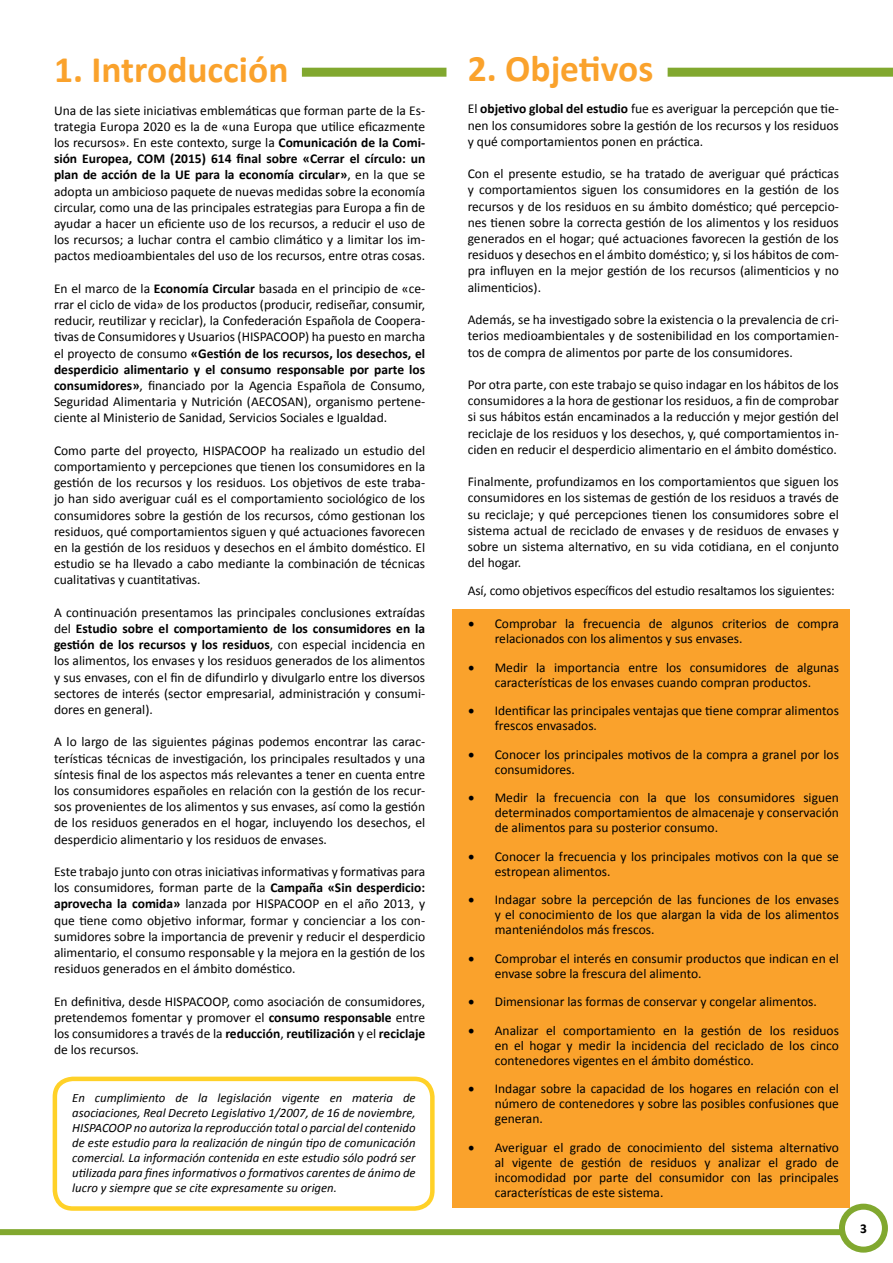
<style>
.page{position:relative;width:893px;height:1263px;background:#fff}
.page>*{position:absolute;margin:0;border:0;box-sizing:border-box;transform-origin:0 0}
.t1{font:700 37.5px "Calibri";color:#faa22c}
.t2{font:13.5px/16.2px "Calibri";color:#000;text-align:justify}
.t3{font:700 13.5px "Calibri";color:#000}
.t4{font:italic 12.75px/15px "Calibri";color:#000;text-align:justify}
.s1{font-weight:700}
.s2{font-family:"Minion Pro";font-size:18px}
</style>
<div class="page">
<div style="left:0;top:1229px;width:842px;height:6px;background:#81a82f"></div>
<div style="left:839px;top:1204px;width:49px;height:48px;border:6px solid #81a82f;border-radius:50%"></div>
<div style="left:452px;top:609px;width:397px;height:599px;background:#faa22c"></div>
<div style="left:668px;top:68px;width:225px;height:9px;background:#81a82f"></div>
<div style="left:302px;top:68px;width:144px;height:9px;background:#81a82f"></div>
<div style="left:53px;top:1076px;width:382px;height:135px;border:4px solid #ffd128;border-radius:18px"></div>
<p class="t1" style="left:54px;top:46px;width:236px">1. Introducción</p>
<p class="t2" style="left:54px;top:102px;width:373px">Una de las siete iniciativas emblemáticas que forman parte de la Es&shy;trategia Europa 2020 es la de «una Europa que utilice eficazmente los recursos». En este contexto, surge la <span class="s1">Comunicación de la Comi&shy;sión Europea, COM (2015) 614 final sobre «Cerrar el círculo: un plan de acción de la UE para la economía circular»</span>, en la que se adopta un ambicioso paquete de nuevas medidas sobre la economía circular, como una de las principales estrategias para Europa a fin de ayudar a hacer un eficiente uso de los recursos, a reducir el uso de los recursos; a luchar contra el cambio climático y a limitar los im&shy;pactos medioambientales del uso de los recursos, entre otras cosas.</p>
<p class="t2" style="left:54px;top:280px;width:373px">En el marco de la <span class="s1">Economía Circular</span> basada en el principio de «ce&shy;rrar el ciclo de vida» de los productos (producir, rediseñar, consumir, reducir, reutilizar y reciclar), la Confederación Española de Coopera&shy;tivas de Consumidores y Usuarios (HISPACOOP) ha puesto en marcha el proyecto de consumo <span class="s1">«Gestión de los recursos, los desechos, el desperdicio alimentario y el consumo responsable por parte los consumidores»</span>, financiado por la Agencia Española de Consumo, Seguridad Alimentaria y Nutrición (AECOSAN), organismo pertene&shy;ciente al Ministerio de Sanidad, Servicios Sociales e Igualdad.</p>
<p class="t2" style="left:54px;top:442px;width:373px">Como parte del proyecto, HISPACOOP ha realizado un estudio del comportamiento y percepciones que tienen los consumidores en la gestión de los recursos y los residuos. Los objetivos de este traba&shy;jo han sido averiguar cuál es el comportamiento sociológico de los consumidores sobre la gestión de los recursos, cómo gestionan los residuos, qué comportamientos siguen y qué actuaciones favorecen en la gestión de los residuos y desechos en el ámbito doméstico. El estudio se ha llevado a cabo mediante la combinación de técnicas cualitativas y cuantitativas.</p>
<p class="t2" style="left:54px;top:604px;width:373px">A continuación presentamos las principales conclusiones extraídas del <span class="s1">Estudio sobre el comportamiento de los consumidores en la gestión de los recursos y los residuos</span>, con especial incidencia en los alimentos, los envases y los residuos generados de los alimentos y sus envases, con el fin de difundirlo y divulgarlo entre los diversos sectores de interés (sector empresarial, administración y consumi&shy;dores en general).</p>
<p class="t2" style="left:54px;top:734px;width:373px">A lo largo de las siguientes páginas podemos encontrar las carac&shy;terísticas técnicas de investigación, los principales resultados y una síntesis final de los aspectos más relevantes a tener en cuenta entre los consumidores españoles en relación con la gestión de los recur&shy;sos provenientes de los alimentos y sus envases, así como la gestión de los residuos generados en el hogar, incluyendo los desechos, el desperdicio alimentario y los residuos de envases.</p>
<p class="t2" style="left:54px;top:863px;width:373px">Este trabajo junto con otras iniciativas informativas y formativas para los consumidores, forman parte de la <span class="s1">Campaña «Sin desperdicio: aprovecha la comida»</span> lanzada por HISPACOOP en el año 2013, y que tiene como objetivo informar, formar y concienciar a los con&shy;sumidores sobre la importancia de prevenir y reducir el desperdicio alimentario, el consumo responsable y la mejora en la gestión de los residuos generados en el ámbito doméstico.</p>
<p class="t2" style="left:54px;top:993px;width:373px">En definitiva, desde HISPACOOP, como asociación de consumidores, pretendemos fomentar y promover el <span class="s1">consumo responsable</span> entre los consumidores a través de la <span class="s1">reducción</span>, <span class="s1">reutilización</span> y el <span class="s1">reciclaje </span>de los recursos.</p>
<p class="t4" style="left:72px;top:1090px;width:345px">En cumplimiento de la legislación vigente en materia de asociaciones, Real Decreto Legislativo 1/2007, de 16 de noviembre, HISPACOOP no autoriza la reproducción total o parcial del contenido de este estudio para la realización de ningún tipo de comunicación comercial. La información contenida en este estudio sólo podrá ser utilizada para fines informativos o formativos carentes de ánimo de lucro y siempre que se cite expresamente su origen.</p>
<p class="t1" style="left:468px;top:45px;width:187px">2. Objetivos</p>
<p class="t2" style="left:468px;top:101px;width:373px">El <span class="s1">objetivo global del estudio</span> fue es averiguar la percepción que tie&shy;nen los consumidores sobre la gestión de los recursos y los residuos y qué comportamientos ponen en práctica.</p>
<p class="t2" style="left:468px;top:166px;width:373px">Con el presente estudio, se ha tratado de averiguar qué prácticas y comportamientos siguen los consumidores en la gestión de los recursos y de los residuos en su ámbito doméstico; qué percepcio&shy;nes tienen sobre la correcta gestión de los alimentos y los residuos generados en el hogar; qué actuaciones favorecen la gestión de los residuos y desechos en el ámbito doméstico; y, si los hábitos de com&shy;pra influyen en la mejor gestión de los recursos (alimenticios y no alimenticios).</p>
<p class="t2" style="left:468px;top:312px;width:373px">Además, se ha investigado sobre la existencia o la prevalencia de cri&shy;terios medioambientales y de sostenibilidad en los comportamien&shy;tos de compra de alimentos por parte de los consumidores.</p>
<p class="t2" style="left:468px;top:376px;width:373px">Por otra parte, con este trabajo se quiso indagar en los hábitos de los consumidores a la hora de gestionar los residuos, a fin de comprobar si sus hábitos están encaminados a la reducción y mejor gestión del reciclaje de los residuos y los desechos, y, qué comportamientos in&shy;ciden en reducir el desperdicio alimentario en el ámbito doméstico.</p>
<p class="t2" style="left:468px;top:474px;width:373px">Finalmente, profundizamos en los comportamientos que siguen los consumidores en los sistemas de gestión de los residuos a través de su reciclaje; y qué percepciones tienen los consumidores sobre el sistema actual de reciclado de envases y de residuos de envases y sobre un sistema alternativo, en su vida cotidiana, en el conjunto del hogar.</p>
<p class="t2" style="left:468px;top:583px;width:369px">Así, como objetivos específicos del estudio resaltamos los siguientes:</p>
<p class="t2" style="left:495px;top:616px;width:346px;line-height:15px;text-indent:-27px"><span class="s2">•</span> Comprobar la frecuencia de algunos criterios de compra relacionados con los alimentos y sus envases.</p>
<p class="t2" style="left:468px;top:660px;width:373px;line-height:15px;text-align:center"><span class="s2">•</span> Medir la importancia entre los consumidores de algunas características de los envases cuando compran productos.</p>
<p class="t2" style="left:495px;top:703px;width:346px;line-height:15px;text-indent:-27px"><span class="s2">•</span> Identificar las principales ventajas que tiene comprar alimentos frescos envasados.</p>
<p class="t2" style="left:495px;top:747px;width:346px;line-height:15px;text-indent:-27px"><span class="s2">•</span> Conocer los principales motivos de la compra a granel por los consumidores.</p>
<p class="t2" style="left:495px;top:790px;width:346px;line-height:15px;text-indent:-27px"><span class="s2">•</span> Medir la frecuencia con la que los consumidores siguen determinados comportamientos de almacenaje y conservación de alimentos para su posterior consumo.</p>
<p class="t2" style="left:495px;top:849px;width:346px;line-height:15px;text-indent:-27px"><span class="s2">•</span> Conocer la frecuencia y los principales motivos con la que se estropean alimentos.</p>
<p class="t2" style="left:495px;top:892px;width:346px;line-height:15px;text-indent:-27px"><span class="s2">•</span> Indagar sobre la percepción de las funciones de los envases y el conocimiento de los que alargan la vida de los alimentos manteniéndolos más frescos.</p>
<p class="t2" style="left:495px;top:951px;width:346px;line-height:15px;text-indent:-27px"><span class="s2">•</span> Comprobar el interés en consumir productos que indican en el envase sobre la frescura del alimento.</p>
<p class="t2" style="left:468px;top:994px;width:351px"><span class="s2">•</span> Dimensionar las formas de conservar y congelar alimentos.</p>
<p class="t2" style="left:495px;top:1023px;width:346px;line-height:15px;text-indent:-27px"><span class="s2">•</span> Analizar el comportamiento en la gestión de los residuos en el hogar y medir la incidencia del reciclado de los cinco contenedores vigentes en el ámbito doméstico.</p>
<p class="t2" style="left:495px;top:1081px;width:346px;line-height:15px;text-indent:-27px"><span class="s2">•</span> Indagar sobre la capacidad de los hogares en relación con el número de contenedores y sobre las posibles confusiones que generan.</p>
<p class="t2" style="left:495px;top:1140px;width:346px;line-height:15px;text-indent:-27px"><span class="s2">•</span> Averiguar el grado de conocimiento del sistema alternativo al vigente de gestión de residuos y analizar el grado de incomodidad por parte del consumidor con las principales características de este sistema.</p>
<p class="t3" style="left:860px;top:1220px;width:8px">3</p>
</div>
